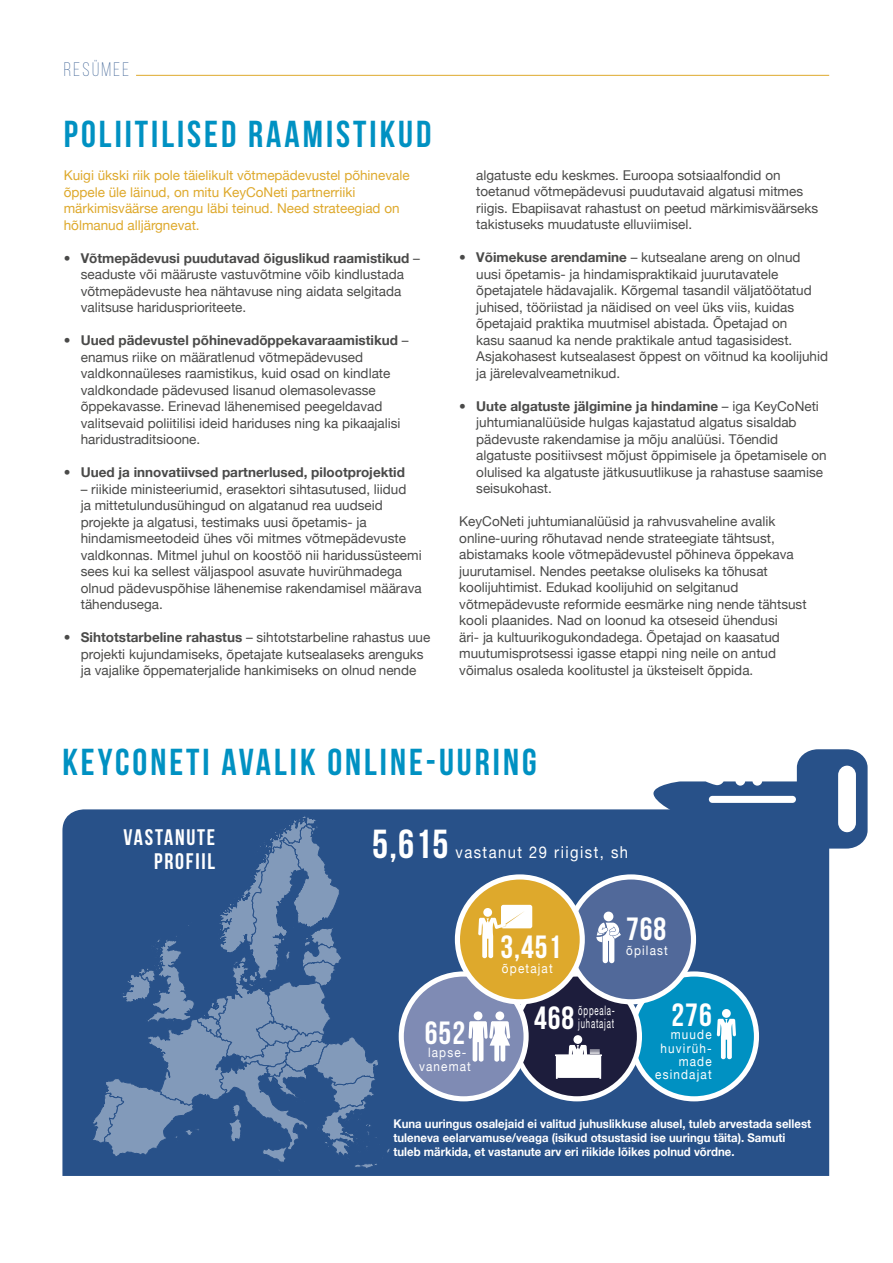
<style>
.page{position:relative;width:893px;height:1263px;background:#fff}
.page>*{position:absolute;margin:0;border:0;box-sizing:border-box;transform-origin:0 0}
.t1{font:40.5px "Bebas Neue";color:#fff}
.t2{font:700 37.5px "Bebas Neue";letter-spacing:.08em;color:#0091c2}
.t3{font:32.1px "Bebas Neue";letter-spacing:.03em;color:#fff}
.t4{font:700 22.5px/24px "Bebas Neue";letter-spacing:.08em;color:#fff;text-align:right}
.t5{font:300 19.5px "Bebas Neue";letter-spacing:.12em;color:#285189}
.t6{font:16.35px "Helvetica Neue";letter-spacing:.1em;color:#fff;scale:.9 1}
.t7{font:13.5px/16.5px "Helvetica Neue";color:#4a4a49}
.t8{font:13.5px/16.5px "Helvetica Neue";color:#dea92c}
.t9{font:700 13.5px "Helvetica Neue";color:#4a4a49}
.t10{font:13.05px/13.2px "Helvetica Neue";letter-spacing:.1em;color:#fff;text-align:right;scale:.9 1}
.t11{font:13.05px "Helvetica Neue";letter-spacing:.1em;color:#fff;scale:.6 1}
.t12{font:700 12px/14.4px "Helvetica Neue";color:#fff;scale:.95 1}
.s1{font-weight:700}
.s2{font-weight:400}
</style>
<div class="page">
<div style="left:62px;top:809px;width:767px;height:367px;background:#285189"></div>
<svg style="left:74px;top:809px;width:334px;height:367px;background:#406496"></svg>
<hr style="left:136px;top:75px;width:693px;height:1px;background:#dea92c">
<svg style="left:653px;top:749px;width:215px;height:99px"></svg>
<div style="left:632px;top:974px;width:124px;height:125px;background:#0091c2;border-radius:50%"></div>
<div style="left:629px;top:971px;width:130px;height:130px;border:5px solid #fff;border-radius:50%"></div>
<div style="left:515px;top:974px;width:124px;height:125px;background:#1d1d3c;border-radius:50%"></div>
<div style="left:512px;top:971px;width:130px;height:130px;border:5px solid #fff;border-radius:50%"></div>
<div style="left:401px;top:974px;width:125px;height:125px;background:#7f8bb4;border-radius:50%"></div>
<div style="left:399px;top:971px;width:130px;height:130px;border:5px solid #fff;border-radius:50%"></div>
<div style="left:569px;top:877px;width:124px;height:125px;background:#51699a;border-radius:50%"></div>
<div style="left:566px;top:874px;width:130px;height:130px;border:5px solid #fff;border-radius:50%"></div>
<div style="left:457px;top:877px;width:125px;height:125px;background:#dea92c;border-radius:50%"></div>
<div style="left:455px;top:874px;width:130px;height:130px;border:5px solid #fff;border-radius:50%"></div>
<div style="left:722px;top:1009px;width:9px;height:9px;background:#fff;border-radius:50%"></div>
<svg style="left:717px;top:1019px;width:19px;height:40px"></svg>
<div style="left:573px;top:1035px;width:9px;height:9px;background:#fff;border-radius:50%"></div>
<svg style="left:555px;top:1045px;width:47px;height:34px"></svg>
<svg style="left:478px;top:905px;width:54px;height:53px"></svg>
<div style="left:483px;top:908px;width:9px;height:9px;background:#fff;border-radius:50%"></div>
<div style="left:474px;top:1011px;width:8px;height:9px;background:#fff;border-radius:50%"></div>
<div style="left:495px;top:1011px;width:9px;height:9px;background:#fff;border-radius:50%"></div>
<svg style="left:468px;top:1021px;width:42px;height:41px"></svg>
<div style="left:604px;top:911px;width:9px;height:10px;background:#fff;border-radius:50%"></div>
<svg style="left:596px;top:922px;width:25px;height:41px"></svg>
<h3 class="t5" style="left:64px;top:59px;width:67px">RESÜMEE</h3>
<h2 class="t2" style="left:64px;top:114px;width:369px">POLIITILISED RAAMISTIKUD</h2>
<p class="t8" style="left:64px;top:166px;width:347px">Kuigi ükski riik pole täielikult võtmepädevustel põhinevale õppele üle läinud, on mitu KeyCoNeti partnerriiki märkimisväärse arengu läbi teinud. Need strateegiad on hõlmanud alljärgnevat.</p>
<p class="t7" style="left:81px;top:249px;width:341px;text-indent:-17px">• <span class="s1">Võtmepädevusi puudutavad õiguslikud raamistikud</span> – seaduste või määruste vastuvõtmine võib kindlustada võtmepädevuste hea nähtavuse ning aidata selgitada valitsuse haridusprioriteete.</p>
<p class="t7" style="left:81px;top:331px;width:329px;text-indent:-17px">• <span class="s1">Uued pädevustel põhinevadõppekavaraamistikud</span> – enamus riike on määratlenud võtmepädevused valdkonnaüleses raamistikus, kuid osad on kindlate valdkondade pädevused lisanud olemasolevasse õppekavasse. Erinevad lähenemised peegeldavad valitsevaid poliitilisi ideid hariduses ning ka pikaajalisi haridustraditsioone.</p>
<p class="t9" style="left:64px;top:460px;width:343px"><span class="s2">•</span> Uued ja innovatiivsed partnerlused, pilootprojektid</p>
<p class="t7" style="left:81px;top:479px;width:342px">– riikide ministeeriumid, erasektori sihtasutused, liidud<br>ja mittetulundusühingud on algatanud rea uudseid projekte ja algatusi, testimaks uusi õpetamis- ja hindamismeetodeid ühes või mitmes võtmepädevuste valdkonnas. Mitmel juhul on koostöö nii haridussüsteemi sees kui ka sellest väljaspool asuvate huvirühmadega olnud pädevuspõhise lähenemise rakendamisel määrava tähendusega.</p>
<p class="t7" style="left:81px;top:628px;width:351px;text-indent:-17px">• <span class="s1">Sihtotstarbeline rahastus</span> – sihtotstarbeline rahastus uue projekti kujundamiseks, õpetajate kutsealaseks arenguks ja vajalike õppematerjalide hankimiseks on olnud nende</p>
<p class="t7" style="left:476px;top:166px;width:343px">algatuste edu keskmes. Euroopa sotsiaalfondid on toetanud võtmepädevusi puudutavaid algatusi mitmes riigis. Ebapiisavat rahastust on peetud märkimisväärseks takistuseks muudatuste elluviimisel.</p>
<p class="t7" style="left:476px;top:248px;width:353px;text-indent:-17px">• <span class="s1">Võimekuse arendamine</span> – kutsealane areng on olnud uusi õpetamis- ja hindamispraktikaid juurutavatele õpetajatele hädavajalik. Kõrgemal tasandil väljatöötatud juhised, tööriistad ja näidised on veel üks viis, kuidas õpetajaid praktika muutmisel abistada. Õpetajad on<br>kasu saanud ka nende praktikale antud tagasisidest.<br>Asjakohasest kutsealasest õppest on võitnud ka koolijuhid ja järelevalveametnikud.</p>
<p class="t7" style="left:476px;top:397px;width:352px;text-indent:-17px">• <span class="s1">Uute algatuste jälgimine ja hindamine</span> – iga KeyCoNeti juhtumianalüüside hulgas kajastatud algatus sisaldab pädevuste rakendamise ja mõju analüüsi. Tõendid algatuste positiivsest mõjust õppimisele ja õpetamisele on olulised ka algatuste jätkusuutlikuse ja rahastuse saamise seisukohast.</p>
<p class="t7" style="left:459px;top:512px;width:349px">KeyCoNeti juhtumianalüüsid ja rahvusvaheline avalik online-uuring rõhutavad nende strateegiate tähtsust, abistamaks koole võtmepädevustel põhineva õppekava juurutamisel. Nendes peetakse oluliseks ka tõhusat koolijuhtimist. Edukad koolijuhid on selgitanud võtmepädevuste reformide eesmärke ning nende tähtsust kooli plaanides. Nad on loonud ka otseseid ühendusi<br>äri- ja kultuurikogukondadega. Õpetajad on kaasatud muutumisprotsessi igasse etappi ning neile on antud võimalus osaleda koolitustel ja üksteiselt õppida.</p>
<h2 class="t2" style="left:62px;top:741px;width:476px">KEYCONETI AVALIK ONLINE-UURING</h2>
<h3 class="t4" style="left:124px;top:825px;width:93px">VASTANUTE<br>PROFIIL</h3>
<h1 class="t1" style="left:372px;top:822px;width:78px">5,615</h1>
<p class="t6" style="left:455px;top:838px;width:193px">vastanut 29 riigist, sh</p>
<h3 class="t3" style="left:500px;top:929px;width:62px">3,451</h3>
<p class="t10" style="left:502px;top:961px;width:58px">õpetajat</p>
<h3 class="t3" style="left:626px;top:911px;width:42px">768</h3>
<p class="t10" style="left:626px;top:943px;width:48px">õpilast</p>
<h3 class="t3" style="left:425px;top:1015px;width:42px">652</h3>
<p class="t10" style="left:419px;top:1045px;width:59px;text-align:center">lapse&shy;vanemat</p>
<p class="t11" style="left:578px;top:999px;width:63px">õppeala-</p>
<h3 class="t3" style="left:534px;top:1000px;width:42px">468</h3>
<p class="t11" style="left:578px;top:1013px;width:61px">juhatajat</p>
<h3 class="t3" style="left:672px;top:997px;width:42px">276</h3>
<p class="t10" style="left:655px;top:1027px;width:64px">muude huvirüh&shy;made esindajat</p>
<p class="t12" style="left:393px;top:1115px;width:441px">Kuna uuringus osalejaid ei valitud juhuslikkuse alusel, tuleb arvestada sellest tuleneva eelarvamuse/veaga (isikud otsustasid ise uuringu täita). Samuti tuleb märkida, et vastanute arv eri riikide lõikes polnud võrdne.</p>
</div>
